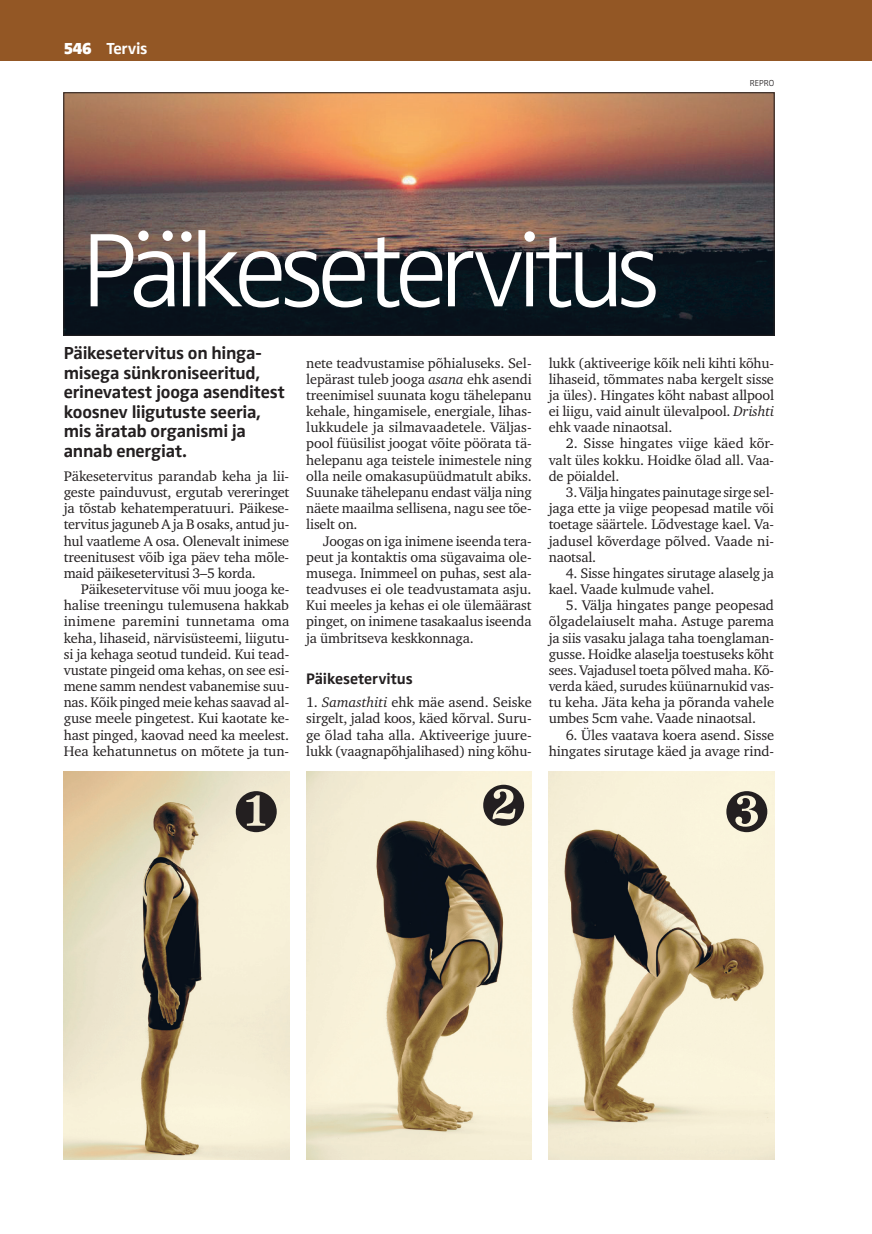
<style>
.page{position:relative;width:872px;height:1234px;background:#fff}
.page>*{position:absolute;margin:0;border:0;box-sizing:border-box;transform-origin:0 0}
.t1{font:300 108px "Zwo Pro";letter-spacing:-.075em;color:#fff}
.t2{font:54px "Zapf Dingbats IT Cby BT";color:#231f20}
.t3{font:700 18px/19.5px "Zwo Pro";letter-spacing:-.015em;color:#231f20}
.t4{font:700 16.5px "Zwo Pro";letter-spacing:-.02em;color:#fff}
.t5{font:700 15.75px "Zwo Pro";letter-spacing:-.01em;color:#231f20}
.t6{font:14.25px/16.2px "Charter ITC";letter-spacing:-.01em;color:#231f20;text-align:justify}
.t7{font:300 9px "Zwo Pro";color:#231f20}
.s1{font-weight:900}
.s2{font-style:italic}
</style>
<div class="page">
<div style="left:0;top:0;width:872px;height:60px;background:#935725"></div>
<img style="left:66px;top:95px;width:706px;height:238px">
<div style="left:64px;top:93px;width:710px;height:242px;border:1px solid #231f20"></div>
<img style="left:64px;top:771px;width:225px;height:388px">
<img style="left:306px;top:771px;width:225px;height:388px">
<img style="left:549px;top:771px;width:225px;height:387px">
<div style="left:236px;top:790px;width:41px;height:41px;background:#f2ead2"></div>
<div style="left:726px;top:790px;width:41px;height:41px;background:#faf4dc"></div>
<p class="t4" style="left:64px;top:39px;width:85px"><span class="s1">546</span> Tervis</p>
<h1 class="t1" style="left:82px;top:208px;width:581px">Päikesetervitus</h1>
<p class="t7" style="left:749px;top:78px;width:26px">REPRO</p>
<p class="t3" style="left:64px;top:344px;width:223px">Päikesetervitus on hinga&shy;misega sünkroniseeritud, erinevatest jooga asenditest koosnev liigutuste seeria, mis äratab organismi ja annab energiat.</p>
<p class="t6" style="left:64px;top:467px;width:227px">Päkesetervitus parandab keha ja lii&shy;geste painduvust, ergutab vereringet ja tõstab kehatemperatuuri. Päikese&shy;tervitus jaguneb A ja B osaks, antud ju&shy;hul vaatleme A osa. Olenevalt inimese treenitusest võib iga päev teha mõle&shy;maid päikesetervitusi 3–5 korda.</p>
<p class="t6" style="left:64px;top:581px;width:227px;text-indent:17px">Päikesetervituse või muu jooga ke&shy;halise treeningu tulemusena hakkab inimene paremini tunnetama oma keha, lihaseid, närvisüsteemi, liigutu&shy;si ja kehaga seotud tundeid. Kui tead&shy;vustate pingeid oma kehas, on see esi&shy;mene samm nendest vabanemise suu&shy;nas. Kõik pinged meie kehas saavad al&shy;guse meele pingetest. Kui kaotate ke&shy;hast pinged, kaovad need ka meelest.<br>Hea kehatunnetus on mõtete ja tun-</p>
<p class="t6" style="left:306px;top:354px;width:227px">nete teadvustamise põhialuseks. Sel&shy;lepärast tuleb jooga <span class="s2">asana</span> ehk asendi treenimisel suunata kogu tähelepanu kehale, hingamisele, energiale, lihas&shy;lukkudele ja silmavaadetele. Väljas&shy;pool füüsilist joogat võite pöörata tä&shy;helepanu aga teistele inimestele ning olla neile omakasupüüdmatult abiks.<br>Suunake tähelepanu endast välja ning näete maailma sellisena, nagu see tõe&shy;liselt on.</p>
<p class="t6" style="left:306px;top:532px;width:227px;text-indent:17px">Joogas on iga inimene iseenda tera&shy;peut ja kontaktis oma sügavaima ole&shy;musega. Inimmeel on puhas, sest ala&shy;teadvuses ei ole teadvustamata asju.<br>Kui meeles ja kehas ei ole ülemäärast pinget, on inimene tasakaalus iseenda ja ümbritseva keskkonnaga.</p>
<p class="t5" style="left:306px;top:669px;width:108px">Päikesetervitus</p>
<p class="t6" style="left:306px;top:694px;width:227px">1. <span class="s2">Samasthiti</span> ehk mäe asend. Seiske sirgelt, jalad koos, käed kõrval. Suru&shy;ge õlad taha alla. Aktiveerige juure&shy;lukk (vaagnapõhjalihased) ning kõhu-</p>
<h2 class="t2" style="left:481px;top:780px;width:46px">•</h2>
<p class="t6" style="left:549px;top:354px;width:227px">lukk (aktiveerige kõik neli kihti kõhu&shy;lihaseid, tõmmates naba kergelt sisse ja üles). Hingates kõht nabast allpool ei liigu, vaid ainult ülevalpool. <span class="s2">Drishti </span>ehk vaade ninaotsal.</p>
<p class="t6" style="left:549px;top:435px;width:227px;text-indent:17px">2. Sisse hingates viige käed kõr&shy;valt üles kokku. Hoidke õlad all. Vaa&shy;de pöialdel.</p>
<p class="t6" style="left:549px;top:484px;width:227px;text-indent:17px">3. Välja hingates painutage sirge sel&shy;jaga ette ja viige peopesad matile või toetage säärtele. Lõdvestage kael. Va&shy;jadusel kõverdage põlved. Vaade ni&shy;naotsal.</p>
<p class="t6" style="left:549px;top:564px;width:227px;text-indent:17px">4. Sisse hingates sirutage alaselg ja kael. Vaade kulmude vahel.</p>
<p class="t6" style="left:549px;top:597px;width:227px;text-indent:17px">5. Välja hingates pange peopesad õlgadelaiuselt maha. Astuge parema ja siis vasaku jalaga taha toenglaman&shy;gusse. Hoidke alaselja toestuseks kõht sees. Vajadusel toeta põlved maha. Kõ&shy;verda käed, surudes küünarnukid vas&shy;tu keha. Jäta keha ja põranda vahele umbes 5cm vahe. Vaade ninaotsal.</p>
<p class="t6" style="left:549px;top:726px;width:227px;text-align:right">6. Üles vaatava koera asend. Sisse hingates sirutage käed ja avage rind-</p>
</div>
